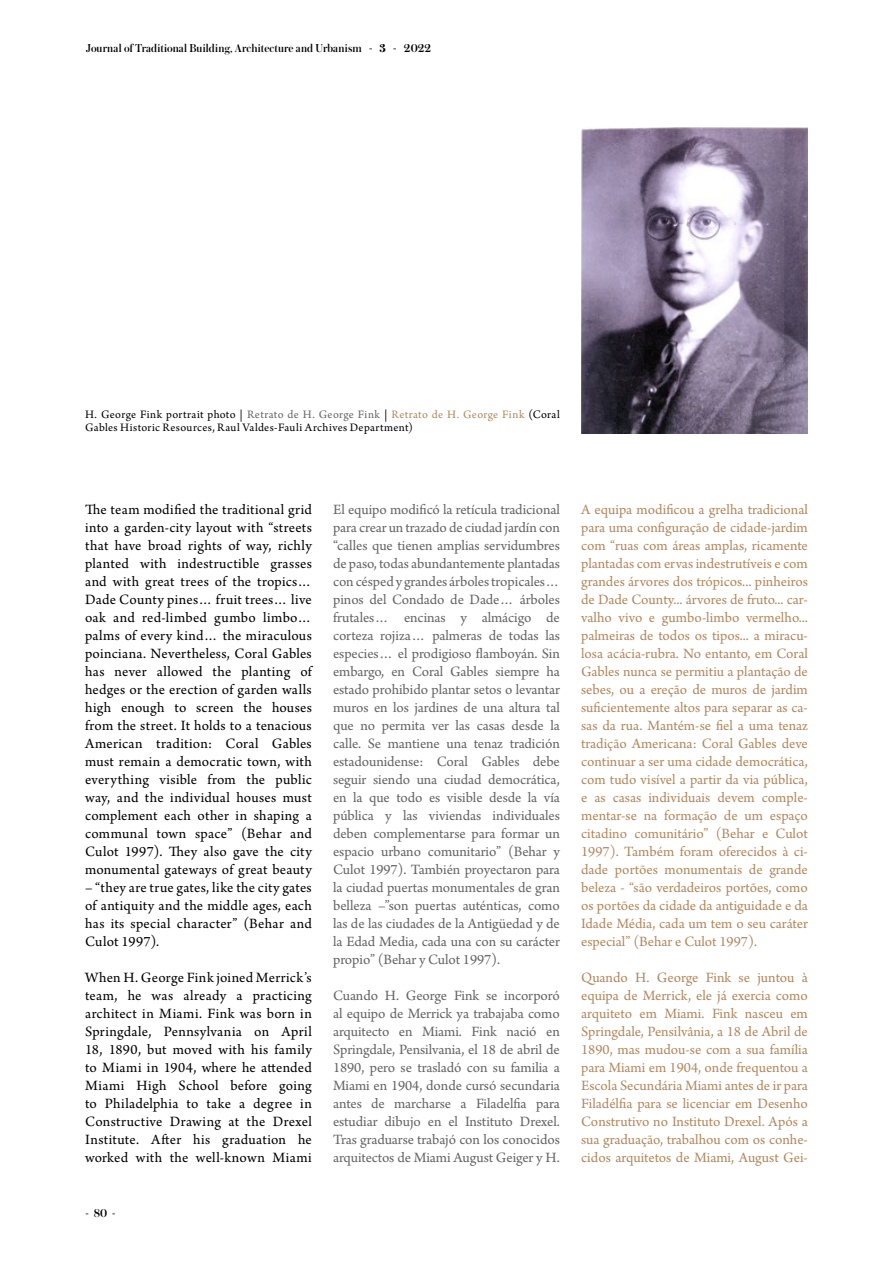
<style>
.page{position:relative;width:893px;height:1263px;background:#fff}
.page>*{position:absolute;margin:0;border:0;box-sizing:border-box;transform-origin:0 0}
.t1{font:15px/18px "Arno Pro";color:#b3885d;text-align:justify}
.t2{font:15px/18px "Arno Pro";letter-spacing:-.005em;color:#666465;text-align:justify}
.t3{font:15px/18px "Arno Pro";letter-spacing:.02em;color:#000;text-align:justify}
.t4{font:12px/13.5px "Arno Pro";letter-spacing:.03em;color:#000}
.t5{font:500 12px "Austin";letter-spacing:.01em;color:#000}
.s1{font-weight:700}
.s2{color:#666465}
.s3{color:#b3885d}
</style>
<div class="page">
<img style="left:581px;top:128px;width:227px;height:305px">
<p class="t5" style="left:86px;top:40px;width:347px">Journal of Traditional Building, Architecture and Urbanism - <span class="s1">3</span> - 2022</p>
<p class="t4" style="left:85px;top:408px;width:476px">H. George Fink portrait photo | <span class="s2">Retrato de H. George Fink</span> | <span class="s3">Retrato de H. George Fink</span> (Coral<br>Gables Historic Resources, Raul Valdes-Fauli Archives Department)</p>
<p class="t3" style="left:85px;top:501px;width:228px">The team modified the traditional grid into a garden-city layout with “streets that have broad rights of way, richly planted with indestructible grasses and with great trees of the tropics… Dade County pines… fruit trees… live oak and red-limbed gumbo limbo… palms of every kind… the miraculous poinciana. Nevertheless, Coral Gables has never allowed the planting of hedges or the erection of garden walls high enough to screen the houses from the street. It holds to a tenacious American tradition: Coral Gables must remain a democratic town, with everything visible from the public way, and the individual houses must complement each other in shaping a communal town space” (Behar and Culot 1997). They also gave the city monumental gateways of great beauty</p>
<p class="t3" style="left:85px;top:879px;width:228px">– “they are true gates, like the city gates of antiquity and the middle ages, each has its special character” (Behar and Culot 1997).</p>
<p class="t3" style="left:85px;top:969px;width:228px">When H. George Fink joined Merrick’s team, he was already a practicing architect in Miami. Fink was born in Springdale, Pennsylvania on April 18, 1890, but moved with his family to Miami in 1904, where he attended Miami High School before going to Philadelphia to take a degree in Constructive Drawing at the Drexel Institute. After his graduation he worked with the well-known Miami</p>
<p class="t5" style="left:85px;top:1205px;width:32px">- 80 -</p>
<p class="t2" style="left:333px;top:501px;width:228px">El equipo modificó la retícula tradicional para crear un trazado de ciudad jardín con “calles que tienen amplias servidumbres de paso, todas abundantemente plantadas con césped y grandes árboles tropicales… pinos del Condado de Dade… árboles frutales… encinas y almácigo de corteza rojiza… palmeras de todas las especies… el prodigioso flamboyán. Sin embargo, en Coral Gables siempre ha estado prohibido plantar setos o levantar muros en los jardines de una altura tal que no permita ver las casas desde la calle. Se mantiene una tenaz tradición estadounidense: Coral Gables debe seguir siendo una ciudad democrática, en la que todo es visible desde la vía pública y las viviendas individuales deben complementarse para formar un espacio urbano comunitario” (Behar y Culot 1997). También proyectaron para la ciudad puertas monumentales de gran belleza –”son puertas auténticas, como las de las ciudades de la Antigüedad y de la Edad Media, cada una con su carácter propio” (Behar y Culot 1997).</p>
<p class="t2" style="left:333px;top:987px;width:228px">Cuando H. George Fink se incorporó al equipo de Merrick ya trabajaba como arquitecto en Miami. Fink nació en Springdale, Pensilvania, el 18 de abril de 1890, pero se trasladó con su familia a Miami en 1904, donde cursó secundaria antes de marcharse a Filadelfia para estudiar dibujo en el Instituto Drexel.<br>Tras graduarse trabajó con los conocidos arquitectos de Miami August Geiger y H.</p>
<p class="t1" style="left:581px;top:501px;width:228px">A equipa modificou a grelha tradicional para uma configuração de cidade-jardim com “ruas com áreas amplas, ricamente plantadas com ervas indestrutíveis e com grandes árvores dos trópicos... pinheiros de Dade County... árvores de fruto... car&shy;valho vivo e gumbo-limbo vermelho... palmeiras de todos os tipos... a miracu&shy;losa acácia-rubra. No entanto, em Coral Gables nunca se permitiu a plantação de sebes, ou a ereção de muros de jardim suficientemente altos para separar as ca&shy;sas da rua. Mantém-se fiel a uma tenaz tradição Americana: Coral Gables deve continuar a ser uma cidade democrática, com tudo visível a partir da via pública, e as casas individuais devem comple&shy;mentar-se na formação de um espaço citadino comunitário” (Behar e Culot 1997). Também foram oferecidos à ci&shy;dade portões monumentais de grande beleza - “são verdadeiros portões, como os portões da cidade da antiguidade e da Idade Média, cada um tem o seu caráter especial” (Behar e Culot 1997).</p>
<p class="t1" style="left:581px;top:969px;width:228px">Quando H. George Fink se juntou à equipa de Merrick, ele já exercia como arquiteto em Miami. Fink nasceu em Springdale, Pensilvânia, a 18 de Abril de 1890, mas mudou-se com a sua família para Miami em 1904, onde frequentou a Escola Secundária Miami antes de ir para Filadélfia para se licenciar em Desenho Construtivo no Instituto Drexel. Após a sua graduação, trabalhou com os conhe&shy;cidos arquitetos de Miami, August Gei-</p>
</div>
